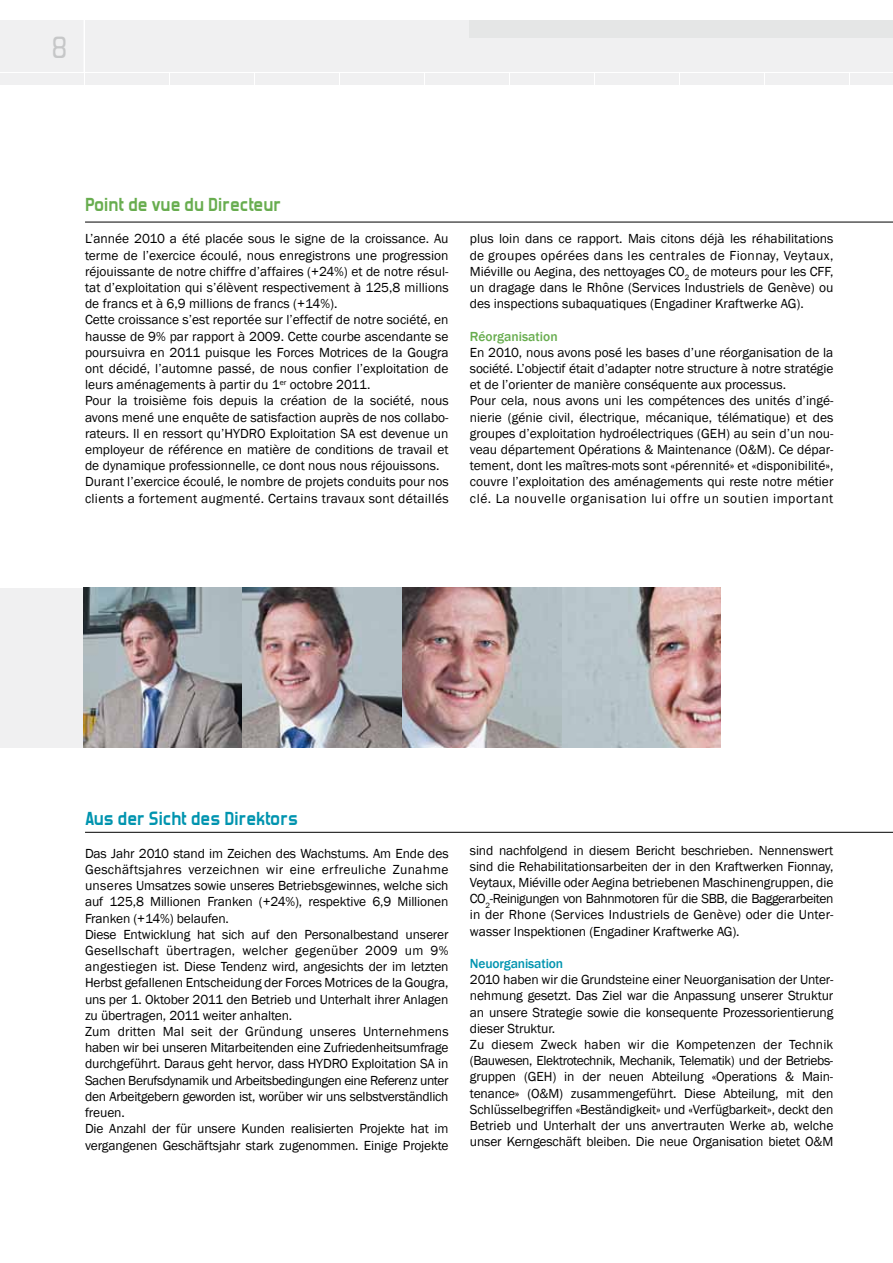
<style>
.page{position:relative;width:893px;height:1263px;background:#fff}
.page>*{position:absolute;margin:0;border:0;box-sizing:border-box;transform-origin:0 0}
.t1{font:36px "Forgotten Futurist";color:#c6c7c8}
.t2{font:700 21px "Forgotten Futurist";color:#0094af}
.t3{font:700 21px "Forgotten Futurist";color:#68ad4f}
.t4{font:13.5px/16.2px "Franklin Gothic";color:#000}
.t5{font:500 13.5px "Franklin Gothic";letter-spacing:-.01em;color:#0094af}
.t6{font:500 13.5px "Franklin Gothic";color:#68ad4f}
</style>
<div class="page">
<div style="left:0;top:21px;width:893px;height:51px;background:#f0f0f1"></div>
<div style="left:470px;top:21px;width:423px;height:17px;background:#e5e6e6"></div>
<hr style="left:84px;top:17px;width:1px;height:68px;background:#fff">
<div style="left:0;top:74px;width:84px;height:11px;background:#f0f0f1"></div>
<div style="left:85px;top:74px;width:84px;height:11px;background:#f0f0f1"></div>
<div style="left:170px;top:74px;width:84px;height:11px;background:#f0f0f1"></div>
<div style="left:255px;top:74px;width:84px;height:11px;background:#f0f0f1"></div>
<div style="left:340px;top:74px;width:84px;height:11px;background:#f0f0f1"></div>
<div style="left:425px;top:74px;width:84px;height:11px;background:#f0f0f1"></div>
<div style="left:510px;top:74px;width:84px;height:11px;background:#f0f0f1"></div>
<div style="left:595px;top:74px;width:84px;height:11px;background:#f0f0f1"></div>
<div style="left:680px;top:74px;width:84px;height:11px;background:#f0f0f1"></div>
<div style="left:765px;top:74px;width:84px;height:11px;background:#f0f0f1"></div>
<div style="left:850px;top:74px;width:43px;height:11px;background:#f0f0f1"></div>
<div style="left:0;top:588px;width:85px;height:159px;background:#f0f0f1"></div>
<img style="left:83px;top:588px;width:637px;height:159px">
<hr style="left:85px;top:832px;width:808px;height:1px;background:#000">
<hr style="left:85px;top:222px;width:808px;height:1px;background:#000">
<h1 class="t1" style="left:52px;top:32px;width:17px">8</h1>
<h2 class="t3" style="left:85px;top:194px;width:198px">Point de vue du Directeur</h2>
<p class="t4" style="left:85px;top:231px;width:365px">L’année 2010 a été placée sous le signe de la croissance. Au terme de l’exercice écoulé, nous enregistrons une progression réjouissante de notre chiffre d’affaires (+24%) et de notre résul&shy;tat d’exploitation qui s’élèvent respectivement à 125,8 millions de francs et à 6,9 millions de francs (+14%).<br>Cette croissance s’est reportée sur l’effectif de notre société, en hausse de 9% par rapport à 2009. Cette courbe ascendante se poursuivra en 2011 puisque les Forces Motrices de la Gougra ont décidé, l’automne passé, de nous confier l’exploitation de leurs aménagements à partir du 1<sup>er</sup> octobre 2011.<br>Pour la troisième fois depuis la création de la société, nous avons mené une enquête de satisfaction auprès de nos collabo&shy;rateurs. Il en ressort qu’HYDRO Exploitation SA est devenue un employeur de référence en matière de conditions de travail et de dynamique professionnelle, ce dont nous nous réjouissons.<br>Durant l’exercice écoulé, le nombre de projets conduits pour nos clients a fortement augmenté. Certains travaux sont détaillés</p>
<p class="t4" style="left:470px;top:231px;width:365px;text-align:justify">plus loin dans ce rapport. Mais citons déjà les réhabilitations de groupes opérées dans les centrales de Fionnay, Veytaux, Miéville ou Aegina, des nettoyages CO<sub>2</sub> de moteurs pour les CFF, un dragage dans le Rhône (Services Industriels de Genève) ou des inspections subaquatiques (Engadiner Kraftwerke AG).</p>
<p class="t6" style="left:470px;top:328px;width:89px">Réorganisation</p>
<p class="t4" style="left:470px;top:344px;width:365px">En 2010, nous avons posé les bases d’une réorganisation de la société. L’objectif était d’adapter notre structure à notre stratégie et de l’orienter de manière conséquente aux processus.<br>Pour cela, nous avons uni les compétences des unités d’ingé&shy;nierie (génie civil, électrique, mécanique, télématique) et des groupes d’exploitation hydroélectriques (GEH) au sein d’un nou&shy;veau département Opérations &amp; Maintenance (O&amp;M). Ce dépar&shy;tement, dont les maîtres-mots sont «pérennité» et «disponibilité», couvre l’exploitation des aménagements qui reste notre métier clé. La nouvelle organisation lui offre un soutien important</p>
<h2 class="t2" style="left:85px;top:808px;width:215px">Aus der Sicht des Direktors</h2>
<p class="t4" style="left:85px;top:845px;width:365px">Das Jahr 2010 stand im Zeichen des Wachstums. Am Ende des Geschäftsjahres verzeichnen wir eine erfreuliche Zunahme unseres Umsatzes sowie unseres Betriebsgewinnes, welche sich auf 125,8 Millionen Franken (+24%), respektive 6,9 Millionen Franken (+14%) belaufen.<br>Diese Entwicklung hat sich auf den Personalbestand unserer Gesellschaft übertragen, welcher gegenüber 2009 um 9% angestiegen ist. Diese Tendenz wird, angesichts der im letzten Herbst gefallenen Entscheidung der Forces Motrices de la Gougra, uns per 1. Oktober 2011 den Betrieb und Unterhalt ihrer Anlagen zu übertragen, 2011 weiter anhalten.<br>Zum dritten Mal seit der Gründung unseres Unternehmens haben wir bei unseren Mitarbeitenden eine Zufriedenheitsumfrage durchgeführt. Daraus geht hervor, dass HYDRO Exploitation SA in Sachen Berufsdynamik und Arbeitsbedingungen eine Referenz unter den Arbeitgebern geworden ist, worüber wir uns selbstverständlich freuen.<br>Die Anzahl der für unsere Kunden realisierten Projekte hat im vergangenen Geschäftsjahr stark zugenommen. Einige Projekte</p>
<p class="t4" style="left:470px;top:842px;width:365px;text-align:justify">sind nachfolgend in diesem Bericht beschrieben. Nennenswert sind die Rehabilitationsarbeiten der in den Kraftwerken Fionnay, Veytaux, Miéville oder Aegina betriebenen Maschinengruppen, die CO<sub>2</sub>-Reinigungen von Bahnmotoren für die SBB, die Baggerarbeiten in der Rhone (Services Industriels de Genève) oder die Unter&shy;wasser Inspektionen (Engadiner Kraftwerke AG).</p>
<p class="t5" style="left:470px;top:955px;width:95px">Neuorganisation</p>
<p class="t4" style="left:470px;top:972px;width:365px">2010 haben wir die Grundsteine einer Neuorganisation der Unter&shy;nehmung gesetzt. Das Ziel war die Anpassung unserer Struktur an unsere Strategie sowie die konsequente Prozessorientierung dieser Struktur.<br>Zu diesem Zweck haben wir die Kompetenzen der Technik (Bauwesen, Elektrotechnik, Mechanik, Telematik) und der Betriebs&shy;gruppen (GEH) in der neuen Abteilung «Operations &amp; Main&shy;tenance» (O&amp;M) zusammengeführt. Diese Abteilung, mit den Schlüsselbegriffen «Beständigkeit» und «Verfügbarkeit», deckt den Betrieb und Unterhalt der uns anvertrauten Werke ab, welche unser Kerngeschäft bleiben. Die neue Organisation bietet O&amp;M</p>
</div>
